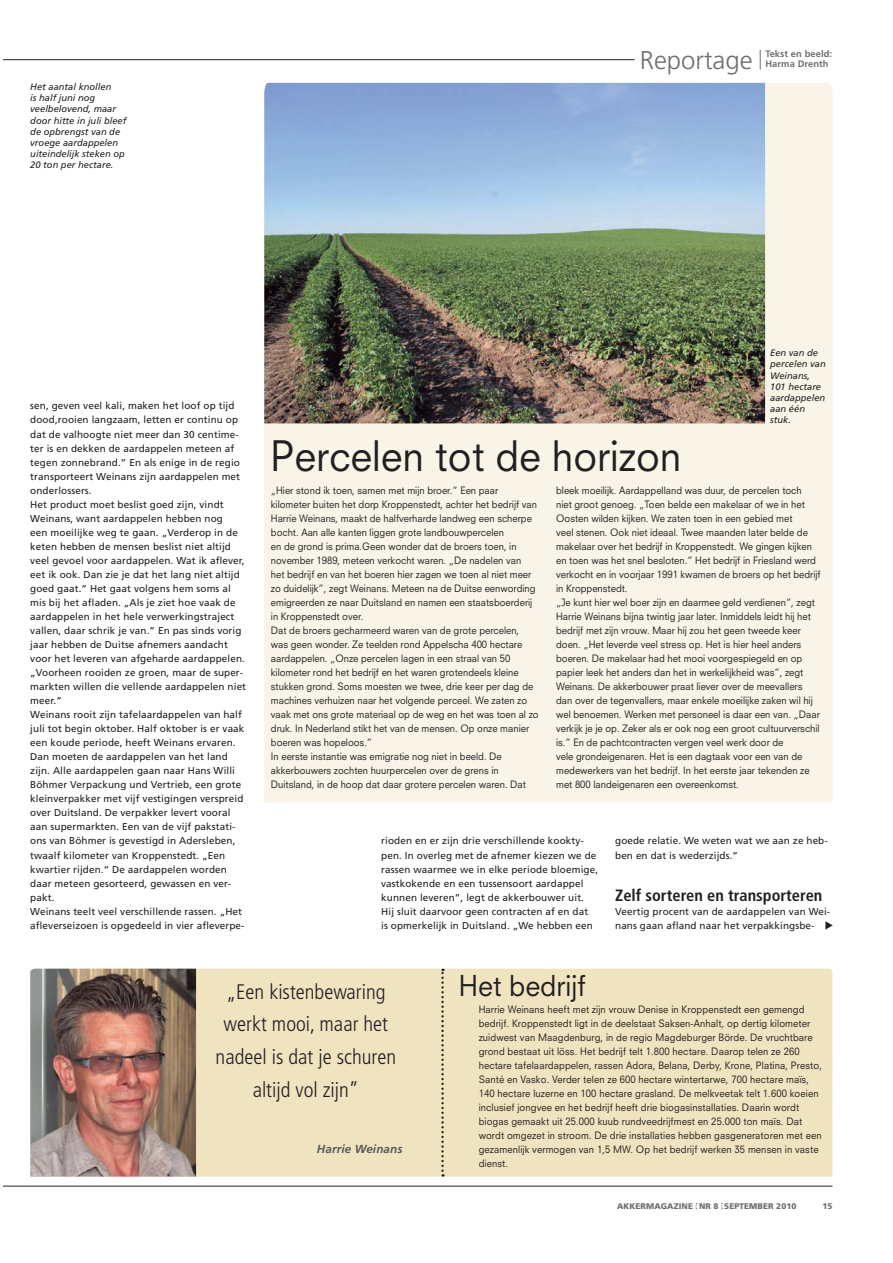
<style>
.page{position:relative;width:893px;height:1263px;background:#fff}
.page>*{position:absolute;margin:0;border:0;box-sizing:border-box;transform-origin:0 0}
.t1{font:40.95px "Neuzeit SLT Std";color:#231f20;scale:.95 1}
.t2{font:28.05px "Neuzeit SLT Std";color:#231f20;scale:.95 1}
.t3{font:300 25.65px "Frutiger LT Std";color:#6d6e70}
.t4{font:300 condensed 21px/32.7px "Frutiger LT Std";color:#231f20;text-align:center}
.t5{font:700 condensed 16.35px "Frutiger LT Std";color:#231f20}
.t6{font:italic 700 11.7px "Frutiger LT Std";letter-spacing:.01em;color:#58595b}
.t7{font:9.9px/14.1px "Neuzeit SLT Std";color:#231f20;scale:.95 1}
.t8{font:9.9px/14.1px "Frutiger LT Std";letter-spacing:.01em;color:#231f20}
.t9{font:italic 9.3px/11.2px "Frutiger LT Std";color:#231f20}
.t10{font:700 9.3px "Frutiger LT Std";letter-spacing:.01em;color:#6d6e70}
.t11{font:900 8.25px "Frutiger LT Std";letter-spacing:.01em;color:#6d6e70}
</style>
<div class="page">
<hr style="left:4px;top:1186px;width:828px;height:1px;background:#231f20">
<div style="left:196px;top:969px;width:636px;height:208px;background:#f0e3c0"></div>
<img style="left:30px;top:969px;width:166px;height:208px">
<svg style="left:760px;top:50px;width:1px;height:20px"></svg>
<hr style="left:4px;top:59px;width:631px;height:1px;background:#231f20">
<div style="left:208px;top:980px;width:196px;height:188px;border:1px solid #f0e3c0"></div>
<svg style="left:441px;top:969px;width:3px;height:208px"></svg>
<div style="left:264px;top:83px;width:568px;height:719px;background:#f9f4e8"></div>
<img style="left:264px;top:83px;width:501px;height:340px">
<p class="t9" style="left:30px;top:82px;width:98px">Het aantal knollen<br>is half juni nog veelbelovend, maar door hitte in juli bleef de opbrengst van de vroege aardappelen uiteindelijk steken op<br>20 ton per hectare.</p>
<p class="t10" style="left:765px;top:50px;width:68px">Tekst en beeld:</p>
<h3 class="t3" style="left:640px;top:49px;width:114px">Reportage</h3>
<p class="t10" style="left:765px;top:60px;width:65px">Harma Drenth</p>
<p class="t8" style="left:30px;top:400px;width:217px">sen, geven veel kali, maken het loof op tijd dood,rooien langzaam, letten er continu op dat de valhoogte niet meer dan 30 centime&shy;ter is en dekken de aardappelen meteen af tegen zonnebrand.” En als enige in de regio transporteert Weinans zijn aardappelen met onderlossers.<br>Het product moet beslist goed zijn, vindt Weinans, want aardappelen hebben nog<br>een moeilijke weg te gaan. „Verderop in de keten hebben de mensen beslist niet altijd veel gevoel voor aardappelen. Wat ik aflever, eet ik ook. Dan zie je dat het lang niet altijd goed gaat.” Het gaat volgens hem soms al mis bij het afladen. „Als je ziet hoe vaak de aardappelen in het hele verwerkingstraject vallen, daar schrik je van.” En pas sinds vorig jaar hebben de Duitse afnemers aandacht voor het leveren van afgeharde aardappelen. „Voorheen rooiden ze groen, maar de super&shy;markten willen die vellende aardappelen niet meer.”<br>Weinans rooit zijn tafelaardappelen van half juli tot begin oktober. Half oktober is er vaak een koude periode, heeft Weinans ervaren.<br>Dan moeten de aardappelen van het land zijn. Alle aardappelen gaan naar Hans Willi Böhmer Verpackung und Vertrieb, een grote kleinverpakker met vijf vestigingen verspreid over Duitsland. De verpakker levert vooral aan supermarkten. Een van de vijf pakstati&shy;ons van Böhmer is gevestigd in Adersleben, twaalf kilometer van Kroppenstedt. „Een kwartier rijden.” De aardappelen worden daar meteen gesorteerd, gewassen en ver&shy;pakt.<br>Weinans teelt veel verschillende rassen. „Het afleverseizoen is opgedeeld in vier afleverpe-</p>
<p class="t9" style="left:770px;top:348px;width:57px">Een van de percelen van<br>Weinans,<br>101 hectare aardappelen aan één stuk.</p>
<h1 class="t1" style="left:271px;top:440px;width:434px">Percelen tot de horizon</h1>
<p class="t7" style="left:271px;top:484px;width:283px">„Hier stond ik toen, samen met mijn broer.” Een paar kilometer buiten het dorp Kroppenstedt, achter het bedrijf van Harrie Weinans, maakt de halfverharde landweg een scherpe bocht. Aan alle kanten liggen grote landbouwpercelen<br>en de grond is prima.Geen wonder dat de broers toen, in november 1989, meteen verkocht waren. „De nadelen van<br>het bedrijf en van het boeren hier zagen we toen al niet meer zo duidelijk”, zegt Weinans. Meteen na de Duitse eenwording emigreerden ze naar Duitsland en namen een staatsboerderij in Kroppenstedt over.<br>Dat de broers gecharmeerd waren van de grote percelen, was geen wonder. Ze teelden rond Appelscha 400 hectare aardappelen. „Onze percelen lagen in een straal van 50 kilometer rond het bedrijf en het waren grotendeels kleine stukken grond. Soms moesten we twee, drie keer per dag de machines verhuizen naar het volgende perceel. We zaten zo vaak met ons grote materiaal op de weg en het was toen al zo druk. In Nederland stikt het van de mensen. Op onze manier boeren was hopeloos.”<br>In eerste instantie was emigratie nog niet in beeld. De akkerbouwers zochten huurpercelen over de grens in Duitsland, in de hoop dat daar grotere percelen waren. Dat</p>
<p class="t7" style="left:556px;top:484px;width:280px">bleek moeilijk. Aardappelland was duur, de percelen toch<br>niet groot genoeg. „Toen belde een makelaar of we in het Oosten wilden kijken. We zaten toen in een gebied met<br>veel stenen. Ook niet ideaal. Twee maanden later belde de makelaar over het bedrijf in Kroppenstedt. We gingen kijken en toen was het snel besloten.” Het bedrijf in Friesland werd verkocht en in voorjaar 1991 kwamen de broers op het bedrijf in Kroppenstedt.<br>„Je kunt hier wel boer zijn en daarmee geld verdienen”, zegt Harrie Weinans bijna twintig jaar later. Inmiddels leidt hij het bedrijf met zijn vrouw. Maar hij zou het geen tweede keer doen. „Het leverde veel stress op. Het is hier heel anders boeren. De makelaar had het mooi voorgespiegeld en op papier leek het anders dan het in werkelijkheid was”, zegt Weinans. De akkerbouwer praat liever over de meevallers dan over de tegenvallers, maar enkele moeilijke zaken wil hij wel benoemen. Werken met personeel is daar een van. „Daar verkijk je je op. Zeker als er ook nog een groot cultuurverschil is.” En de pachtcontracten vergen veel werk door de<br>vele grondeigenaren. Het is een dagtaak voor een van de medewerkers van het bedrijf. In het eerste jaar tekenden ze met 800 landeigenaren een overeenkomst.</p>
<p class="t8" style="left:381px;top:835px;width:218px">rioden en er zijn drie verschillende kookty&shy;pen. In overleg met de afnemer kiezen we de rassen waarmee we in elke periode bloemige, vastkokende en een tussensoort aardappel kunnen leveren”, legt de akkerbouwer uit.<br>Hij sluit daarvoor geen contracten af en dat<br>is opmerkelijk in Duitsland. „We hebben een</p>
<p class="t8" style="left:615px;top:835px;width:214px">goede relatie. We weten wat we aan ze heb&shy;ben en dat is wederzijds.”</p>
<h3 class="t5" style="left:615px;top:888px;width:209px">Zelf sorteren en transporteren</h3>
<p class="t8" style="left:615px;top:905px;width:217px">Veertig procent van de aardappelen van Wei&shy;nans gaan afland naar het verpakkingsbe-</p>
<h3 class="t4" style="left:216px;top:977px;width:182px">„Een kistenbewaring werkt mooi, maar het nadeel is dat je schuren altijd vol zijn”</h3>
<p class="t6" style="left:317px;top:1142px;width:87px">Harrie Weinans</p>
<h2 class="t2" style="left:459px;top:975px;width:136px">Het bedrijf</h2>
<p class="t7" style="left:479px;top:1003px;width:363px">Harrie Weinans heeft met zijn vrouw Denise in Kroppenstedt een gemengd bedrijf. Kroppenstedt ligt in de deelstaat Saksen-Anhalt, op dertig kilometer zuidwest van Maagdenburg, in de regio Magdeburger Börde. De vruchtbare grond bestaat uit löss. Het bedrijf telt 1.800 hectare. Daarop telen ze 260 hectare tafelaardappelen, rassen Adora, Belana, Derby, Krone, Platina, Presto, Santé en Vasko. Verder telen ze 600 hectare wintertarwe, 700 hectare maïs, 140 hectare luzerne en 100 hectare grasland. De melkveetak telt 1.600 koeien inclusief jongvee en het bedrijf heeft drie biogasinstallaties. Daarin wordt biogas gemaakt uit 25.000 kuub rundveedrijfmest en 25.000 ton maïs. Dat wordt omgezet in stroom. De drie installaties hebben gasgeneratoren met een gezamenlijk vermogen van 1,5 MW. Op het bedrijf werken 35 mensen in vaste dienst.</p>
<p class="t11" style="left:617px;top:1203px;width:181px">AKKERMAGAZINE NR 8 SEPTEMBER 2010</p>
<p class="t11" style="left:822px;top:1203px;width:12px">15</p>
</div>
